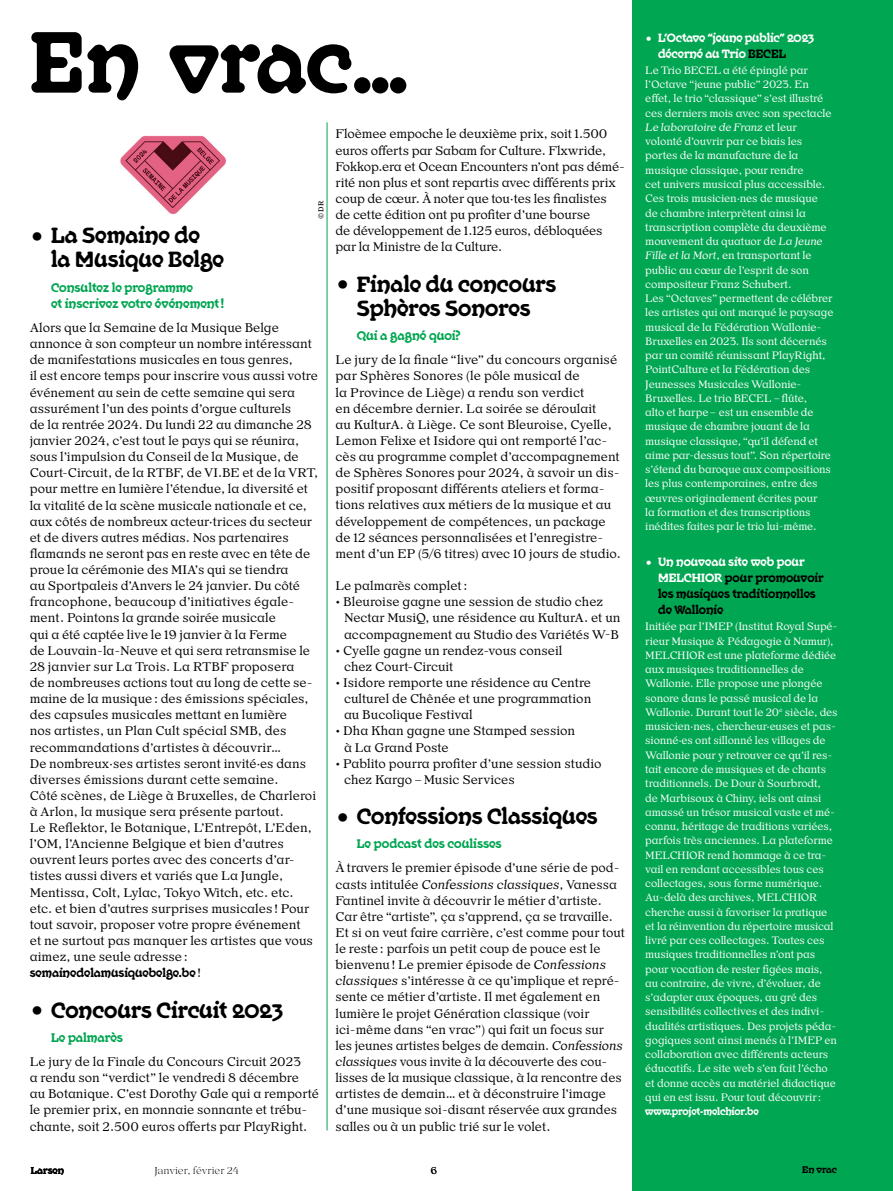
<style>
.page{position:relative;width:893px;height:1191px;background:#fff}
.page>*{position:absolute;margin:0;border:0;box-sizing:border-box;transform-origin:0 0}
.t1{font:700 94.5px "Nirvana";color:#000}
.t2{font:700 24px/24.2px "Nirvana";color:#000}
.t3{font:700 13.65px/16.2px "Nirvana";color:#00a651}
.t4{font:300 13.2px/16.2px "Or Lemmen";color:#000}
.t5{font:700 13.2px/16.2px "Nirvana";color:#000}
.t6{font:700 13.2px/16.2px "Nirvana";letter-spacing:-.01em;color:#fff}
.t7{font:300 11.25px/14.2px "Or Lemmen";letter-spacing:-.01em;color:#fff}
.t8{font:700 11.25px "Nirvana";letter-spacing:-.01em;color:#fff}
.t9{font:700 10.95px "Nirvana Larsen";color:#000}
.t10{font:100 10.5px "Or Lemmen";color:#000}
.t11{font:700 10.5px "Nirvana";color:#000}
.t12{font:300 10.5px "Or Lemmen";color:#000}
.t13{font:7.5px "Or Lemmen";color:#000}
.s1{font-size:33px}
.s2{font-family:"Or Lemmen";font-weight:300}
.s3{font-style:italic}
.s4{font-size:16.5px}
.s5{color:#000}
.s6{font-size:16.5px;color:#fff}
.s7{color:#fff}
</style>
<div class="page">
<div style="left:632px;top:0;width:261px;height:1191px;background:#00a651"></div>
<img style="left:120px;top:135px;width:106px;height:80px">
<hr style="left:327px;top:122px;width:1px;height:1008px;background:#00a651">
<h1 class="t1" style="left:30px;top:-3px;width:381px">En vrac…</h1>
<p class="t13" style="left:317px;top:219px;width:20px;rotate:-90deg">©DR</p>
<h2 class="t2" style="left:51px;top:222px;width:175px;text-indent:-21px"><span class="s1">•</span> La Semaine de la Musique Belge</h2>
<p class="t3" style="left:51px;top:278px;width:175px">Consultez le programme<br>et inscrivez votre événement!</p>
<p class="t4" style="left:30px;top:319px;width:290px">Alors que la Semaine de la Musique Belge annonce à son compteur un nombre intéressant de manifestations musicales en tous genres,<br>il est encore temps pour inscrire vous aussi votre événement au sein de cette semaine qui sera assurément l’un des points d’orgue culturels<br>de la rentrée 2024. Du lundi 22 au dimanche 28 janvier 2024, c’est tout le pays qui se réunira, sous l’impulsion du Conseil de la Musique, de Court-Circuit, de la RTBF, de VI.BE et de la VRT, pour mettre en lumière l’étendue, la diversité et la vitalité de la scène musicale nationale et ce, aux côtés de nombreux acteur·trices du secteur et de divers autres médias. Nos partenaires flamands ne seront pas en reste avec en tête de proue la cérémonie des MIA’s qui se tiendra<br>au Sportpaleis d’Anvers le 24 janvier. Du côté francophone, beaucoup d’initiatives égale&shy;ment. Pointons la grande soirée musicale<br>qui a été captée live le 19 janvier à la Ferme<br>de Louvain-la-Neuve et qui sera retransmise le 28 janvier sur La Trois. La RTBF proposera<br>de nombreuses actions tout au long de cette se&shy;maine de la musique: des émissions spéciales, des capsules musicales mettant en lumière<br>nos artistes, un Plan Cult spécial SMB, des recommandations d’artistes à découvrir…<br>De nombreux·ses artistes seront invité·es dans diverses émissions durant cette semaine.<br>Côté scènes, de Liège à Bruxelles, de Charleroi à Arlon, la musique sera présente partout.<br>Le Reflektor, le Botanique, L’Entrepôt, L’Eden, l’OM, l’Ancienne Belgique et bien d’autres ouvrent leurs portes avec des concerts d’ar&shy;tistes aussi divers et variés que La Jungle, Mentissa, Colt, Lylac, Tokyo Witch, etc. etc. etc. et bien d’autres surprises musicales ! Pour tout savoir, proposer votre propre événement<br>et ne surtout pas manquer les artistes que vous aimez, une seule adresse:</p>
<p class="t5" style="left:30px;top:964px;width:173px">semainedelamusiquebelge.be <span class="s2">!</span></p>
<h2 class="t2" style="left:30px;top:996px;width:255px"><span class="s1">•</span> Concours Circuit 2023</h2>
<p class="t3" style="left:51px;top:1028px;width:73px">Le palmarès</p>
<p class="t4" style="left:30px;top:1053px;width:291px">Le jury de la Finale du Concours Circuit 2023<br>a rendu son “verdict” le vendredi 8 décembre<br>au Botanique. C’est Dorothy Gale qui a remporté le premier prix, en monnaie sonnante et trébu&shy;chante, soit 2.500 euros offerts par PlayRight.</p>
<p class="t4" style="left:335px;top:126px;width:291px">Floèmee empoche le deuxième prix, soit 1.500 euros offerts par Sabam for Culture. Flxwride, Fokkop.era et Ocean Encounters n’ont pas démé&shy;rité non plus et sont repartis avec différents prix coup de cœur. À noter que tou·tes les finalistes de cette édition ont pu profiter d’une bourse<br>de développement de 1.125 euros, débloquées par la Ministre de la Culture.</p>
<h2 class="t2" style="left:335px;top:270px;width:222px;text-align:center"><span class="s1">•</span> Finale du concours<br>Sphères Sonores</h2>
<p class="t3" style="left:357px;top:326px;width:105px">Qui a gagné quoi?</p>
<p class="t4" style="left:335px;top:352px;width:287px">Le jury de la finale “live” du concours organisé par Sphères Sonores (le pôle musical de<br>la Province de Liège) a rendu son verdict<br>en décembre dernier. La soirée se déroulait<br>au KulturA. à Liège. Ce sont Bleuroise, Cyelle, Lemon Felixe et Isidore qui ont remporté l’ac&shy;cès au programme complet d’accompagnement de Sphères Sonores pour 2024, à savoir un dis&shy;positif proposant différents ateliers et forma&shy;tions relatives aux métiers de la musique et au développement de compétences, un package de 12 séances personnalisées et l’enregistre&shy;ment d’un EP (5/6 titres) avec 10 jours de studio.</p>
<p class="t4" style="left:335px;top:577px;width:133px">Le palmarès complet:</p>
<p class="t4" style="left:344px;top:594px;width:278px;text-indent:-9px">• Bleuroise gagne une session de studio chez<br>Nectar MusiQ, une résidence au KulturA. et un accompagnement au Studio des Variétés W-B</p>
<p class="t4" style="left:344px;top:642px;width:220px;text-indent:-9px">• Cyelle gagne un rendez-vous conseil chez Court-Circuit</p>
<p class="t4" style="left:344px;top:674px;width:249px;text-align:justify;text-indent:-9px">• Isidore remporte une résidence au Centre culturel de Chênée et une programmation au Bucolique Festival</p>
<p class="t4" style="left:344px;top:723px;width:233px;text-indent:-9px">• Dha Khan gagne une Stamped session à La Grand Poste</p>
<p class="t4" style="left:344px;top:755px;width:259px;text-indent:-9px">• Pablito pourra profiter d’une session studio chez Kargo–Music Services</p>
<h2 class="t2" style="left:335px;top:802px;width:264px"><span class="s1">•</span> Confessions Classiques</h2>
<p class="t3" style="left:357px;top:834px;width:146px">Le podcast des coulisses</p>
<p class="t4" style="left:335px;top:860px;width:291px">À travers le premier épisode d’une série de pod&shy;casts intitulée <span class="s3">Confessions classiques</span>, Vanessa Fantinel invite à découvrir le métier d’artiste.<br>Car être “artiste”, ça s’apprend, ça se travaille.<br>Et si on veut faire carrière, c’est comme pour tout le reste: parfois un petit coup de pouce est le bienvenu! Le premier épisode de <span class="s3">Confessions classiques</span> s’intéresse à ce qu’implique et repré&shy;sente ce métier d’artiste. Il met également en lumière le projet Génération classique (voir ici-même dans “en vrac”) qui fait un focus sur<br>les jeunes artistes belges de demain. <span class="s3">Confessions classiques</span> vous invite à la découverte des cou&shy;lisses de la musique classique, à la rencontre des artistes de demain… et à déconstruire l’image d’une musique soi-disant réservée aux grandes salles ou à un public trié sur le volet.</p>
<p class="t6" style="left:658px;top:28px;width:158px;text-indent:-13px"><span class="s4">•</span> L’Octave “jeune public” 2023 décerné au Trio <span class="s5">BECEL</span></p>
<p class="t7" style="left:645px;top:63px;width:190px">Le Trio BECEL a été épinglé par l’Octave “jeune public” 2023. En effet, le trio “classique” s’est illustré ces derniers mois avec son spectacle <span class="s3">Le laboratoire de Franz</span> et leur volonté d’ouvrir par ce biais les portes de la manufacture de la musique classique, pour rendre<br>cet univers musical plus accessible.<br>Ces trois musicien·nes de musique de chambre interprètent ainsi la transcription complète du deuxième mouvement du quatuor de <span class="s3">La Jeune Fille et la Mort</span>, en transportant le public au cœur de l’esprit de son compositeur Franz Schubert.<br>Les “Octaves” permettent de célébrer les artistes qui ont marqué le paysage musical de la Fédération Wallonie-Bruxelles en 2023. Ils sont décernés par un comité réunissant PlayRight, PointCulture et la Fédération des Jeunesses Musicales Wallonie-Bruxelles. Le trio BECEL –flûte,<br>alto et harpe– est un ensemble de musique de chambre jouant de la musique classique, “qu’il défend et aime par-dessus tout”. Son répertoire s’étend du baroque aux compositions les plus contemporaines, entre des œuvres originalement écrites pour<br>la formation et des transcriptions inédites faites par le trio lui-même.</p>
<p class="t5" style="left:658px;top:552px;width:167px;text-indent:-13px"><span class="s6">•</span> <span class="s7">Un nouveau site web pour<br>MELCHIOR</span> pour promouvoir les musiques traditionnelles de Wallonie</p>
<p class="t7" style="left:645px;top:619px;width:194px">Initiée par l’IMEP (Institut Royal Supé&shy;rieur Musique &amp; Pédagogie à Namur), MELCHIOR est une plateforme dédiée aux musiques traditionnelles de Wallonie. Elle propose une plongée sonore dans le passé musical de la Wallonie. Durant tout le 20<sup>e</sup> siècle, des musicien·nes, chercheur·euses et pas&shy;sionné·es ont sillonné les villages de Wallonie pour y retrouver ce qu’il res&shy;tait encore de musiques et de chants traditionnels. De Dour à Sourbrodt,<br>de Marbisoux à Chiny, iels ont ainsi amassé un trésor musical vaste et mé&shy;connu, héritage de traditions variées, parfois très anciennes. La plateforme MELCHIOR rend hommage à ce tra&shy;vail en rendant accessibles tous ces collectages, sous forme numérique.<br>Au-delà des archives, MELCHIOR cherche aussi à favoriser la pratique et la réinvention du répertoire musical livré par ces collectages. Toutes ces musiques traditionnelles n’ont pas pour vocation de rester figées mais, au contraire, de vivre, d’évoluer, de s’adapter aux époques, au gré des sensibilités collectives et des indivi&shy;dualités artistiques. Des projets péda&shy;gogiques sont ainsi menés à l’IMEP en collaboration avec différents acteurs éducatifs. Le site web s’en fait l’écho et donne accès au matériel didactique qui en est issu. Pour tout découvrir:</p>
<p class="t8" style="left:645px;top:1103px;width:115px">www.projet-melchior.be</p>
<p class="t9" style="left:31px;top:1166px;width:35px">Larsen</p>
<p class="t10" style="left:154px;top:1164px;width:86px">Janvier, février 24</p>
<p class="t12" style="left:430px;top:1164px;width:8px">6</p>
<p class="t11" style="left:802px;top:1162px;width:36px">En vrac</p>
</div>
